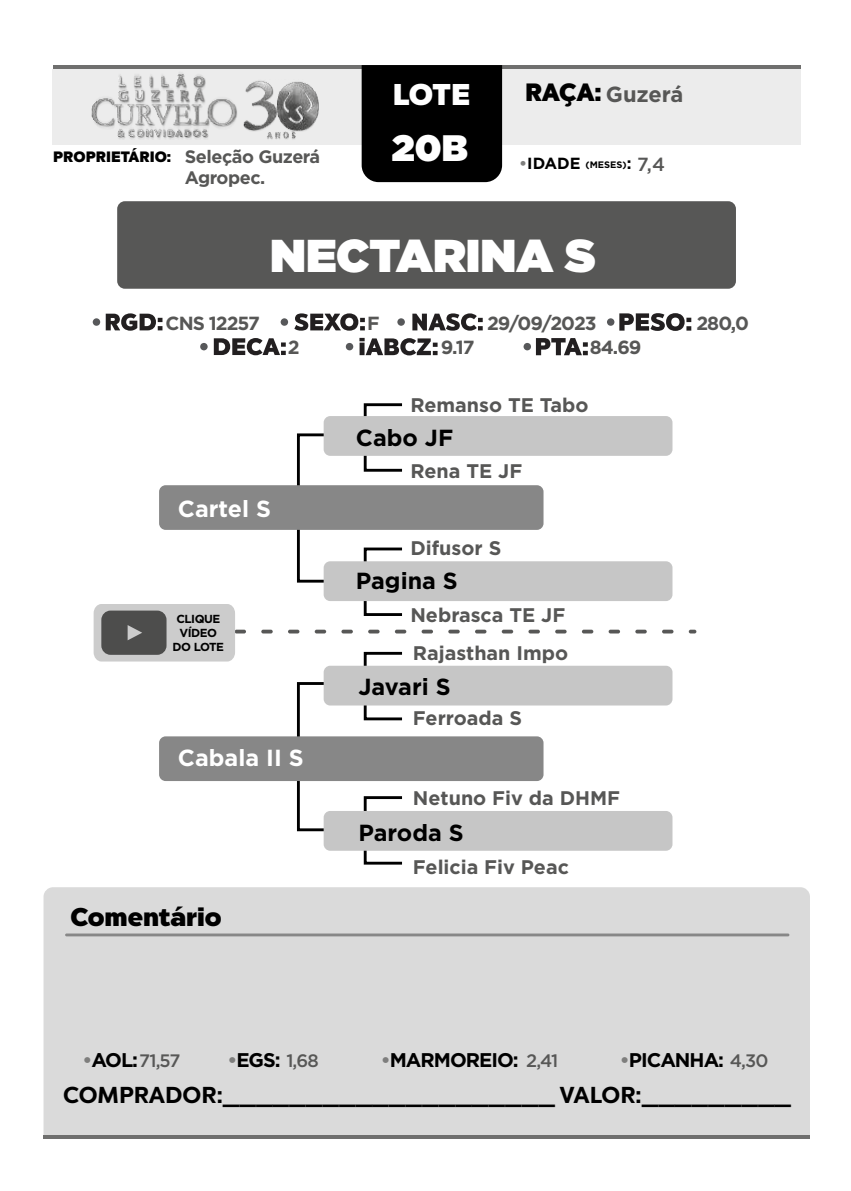
<style>
.page{position:relative;width:851px;height:1191px;background:#fff}
.page>*{position:absolute;margin:0;border:0;box-sizing:border-box;transform-origin:0 0}
.t1{font:900 46px "Gotham";color:#fff}
.t2{font:900 36.8px "Gotham";color:#fff}
.t3{font:800 30px "Chronica Pro";color:#fff}
.t4{font:800 25.6px "Chronica Pro";color:#000}
.t5{font:800 25px "Chronica Pro";color:#000}
.t6{font:700 23.2px "Gotham";color:#000}
.t7{font:700 23.2px "Gotham";color:#fff}
.t8{font:700 23px "Chronica Pro";color:#000}
.t9{font:700 21.8px "Gotham";color:#575756}
.t10{font:700 19.8px "Gotham";letter-spacing:-.05em;color:#000}
.t11{font:700 19.6px "Gotham";color:#575756}
.t12{font:700 19px "Gotham";letter-spacing:-.05em;color:#575756}
.t13{font:500 19px "Gotham";color:#575756}
.t14{font:700 18px/21.6px "Gotham";letter-spacing:-.025em;color:#575756}
.t15{font:500 18px "Gotham";color:#575756}
.t16{font:800 15px "Chronica Pro";color:#000}
.t17{font:700 11.6px/14px "Gotham";letter-spacing:-.04em;color:#000;text-align:center}
.t18{font:700 9.4px "Gotham";color:#000}
.s1{font-size:16.2px;color:#7e7e7d}
.s2{font-size:16.2px}
.s3{font-weight:700;font-size:19.8px;color:#7e7e7d}
.s4{font-weight:700;font-size:19.8px;color:#000}
.s5{color:#7e7e7d}
.s6{font-weight:500;font-size:18px;color:#575756}
</style>
<div class="page">
<div style="left:43px;top:887px;width:766px;height:248px;background:#dadada"></div>
<div style="left:117px;top:201px;width:618px;height:88px;background:#575756;border-radius:8px"></div>
<div style="left:53px;top:69px;width:747px;height:75px;background:#ececec"></div>
<hr style="left:53px;top:65px;width:747px;height:4px;background:#6f6f6e">
<div style="left:361px;top:65px;width:141px;height:117px;background:#000"></div>
<div style="left:364px;top:796px;width:39px;height:68px;border:3px solid #000"></div>
<div style="left:364px;top:652px;width:39px;height:68px;border:3px solid #000"></div>
<div style="left:297px;top:682px;width:77px;height:149px;border:3px solid #000"></div>
<div style="left:364px;top:547px;width:39px;height:69px;border:3px solid #000"></div>
<div style="left:364px;top:403px;width:39px;height:69px;border:3px solid #000"></div>
<div style="left:297px;top:433px;width:77px;height:149px;border:3px solid #000"></div>
<div style="left:323px;top:416px;width:349px;height:40px;background:#c6c6c6;border-radius:7px"></div>
<div style="left:323px;top:561px;width:349px;height:40px;background:#c6c6c6;border-radius:7px"></div>
<div style="left:323px;top:665px;width:349px;height:40px;background:#c6c6c6;border-radius:7px"></div>
<div style="left:159px;top:736px;width:384px;height:45px;background:#878787;border-radius:7px"></div>
<div style="left:323px;top:811px;width:349px;height:39px;background:#c6c6c6;border-radius:7px"></div>
<div style="left:159px;top:485px;width:384px;height:45px;background:#878787;border-radius:7px"></div>
<svg style="left:65px;top:933px;width:724px;height:3px;background:#959595"></svg>
<img style="left:91px;top:73px;width:228px;height:66px">
<hr style="left:43px;top:1135px;width:766px;height:3px;background:#6f6f6e">
<svg style="left:346px;top:343px;width:7px;height:7px"></svg>
<svg style="left:200px;top:343px;width:8px;height:7px"></svg>
<svg style="left:214px;top:338px;width:72px;height:17px"></svg>
<svg style="left:359px;top:338px;width:78px;height:17px"></svg>
<svg style="left:523px;top:338px;width:64px;height:17px"></svg>
<svg style="left:106px;top:313px;width:56px;height:18px"></svg>
<svg style="left:280px;top:318px;width:8px;height:8px"></svg>
<svg style="left:412px;top:313px;width:70px;height:18px"></svg>
<svg style="left:294px;top:313px;width:71px;height:18px"></svg>
<svg style="left:93px;top:318px;width:7px;height:8px"></svg>
<svg style="left:397px;top:318px;width:8px;height:8px"></svg>
<svg style="left:607px;top:313px;width:84px;height:18px"></svg>
<svg style="left:94px;top:604px;width:602px;height:57px"></svg>
<p class="t16" style="left:53px;top:147px;width:119px">PROPRIETÁRIO:</p>
<p class="t14" style="left:185px;top:146px;width:137px">Seleção Guzerá<br>Agropec.</p>
<h3 class="t3" style="left:393px;top:75px;width:79px">LOTE</h3>
<p class="t5" style="left:525px;top:76px;width:78px">RAÇA:</p>
<p class="t9" style="left:605px;top:80px;width:79px">Guzerá</p>
<h2 class="t2" style="left:392px;top:122px;width:77px">20B</h2>
<p class="t18" style="left:519px;top:158px;width:114px"><span class="s1">•</span><span class="s2">IDADE</span> (MESES)<span class="s2">:</span></p>
<p class="t13" style="left:637px;top:152px;width:29px">7,4</p>
<h1 class="t1" style="left:270px;top:223px;width:327px">NECTARINA S</h1>
<p class="t12" style="left:166px;top:310px;width:96px">CNS 12257</p>
<p class="t12" style="left:367px;top:310px;width:14px">F</p>
<p class="t12" style="left:487px;top:310px;width:111px">29/09/2023</p>
<p class="t12" style="left:696px;top:310px;width:54px">280,0</p>
<p class="t12" style="left:288px;top:335px;width:13px">2</p>
<p class="t12" style="left:440px;top:335px;width:35px">9.17</p>
<p class="t12" style="left:589px;top:335px;width:53px">84.69</p>
<p class="t11" style="left:410px;top:392px;width:180px">Remanso TE Tabo</p>
<p class="t6" style="left:356px;top:422px;width:99px">Cabo JF</p>
<p class="t7" style="left:178px;top:494px;width:95px">Cartel S</p>
<p class="t17" style="left:173px;top:612px;width:53px">CLIQUE<br>VÍDEO<br>DO LOTE</p>
<p class="t7" style="left:178px;top:742px;width:127px">Cabala II S</p>
<h3 class="t4" style="left:70px;top:901px;width:153px">Comentário</h3>
<p class="t11" style="left:410px;top:458px;width:113px">Rena TE JF</p>
<p class="t11" style="left:410px;top:535px;width:92px">Difusor S</p>
<p class="t6" style="left:356px;top:565px;width:103px">Pagina S</p>
<p class="t11" style="left:410px;top:602px;width:156px">Nebrasca TE JF</p>
<p class="t11" style="left:413px;top:639px;width:157px">Rajasthan Impo</p>
<p class="t6" style="left:358px;top:671px;width:94px">Javari S</p>
<p class="t11" style="left:413px;top:704px;width:110px">Ferroada S</p>
<p class="t11" style="left:413px;top:785px;width:208px">Netuno Fiv da DHMF</p>
<p class="t6" style="left:358px;top:817px;width:107px">Paroda S</p>
<p class="t11" style="left:413px;top:853px;width:157px">Felicia Fiv Peac</p>
<p class="t15" style="left:82px;top:1048px;width:99px"><span class="s3">•</span><span class="s4">AOL:</span> 71,57</p>
<p class="t10" style="left:227px;top:1047px;width:93px"><span class="s5">•</span>EGS: <span class="s6">1,68</span></p>
<p class="t10" style="left:381px;top:1047px;width:179px"><span class="s5">•</span>MARMOREIO: <span class="s6">2,41</span></p>
<p class="t10" style="left:620px;top:1047px;width:150px"><span class="s5">•</span>PICANHA: <span class="s6">4,30</span></p>
<p class="t8" style="left:63px;top:1080px;width:729px">COMPRADOR:____________________ VALOR:_________</p>
</div>
